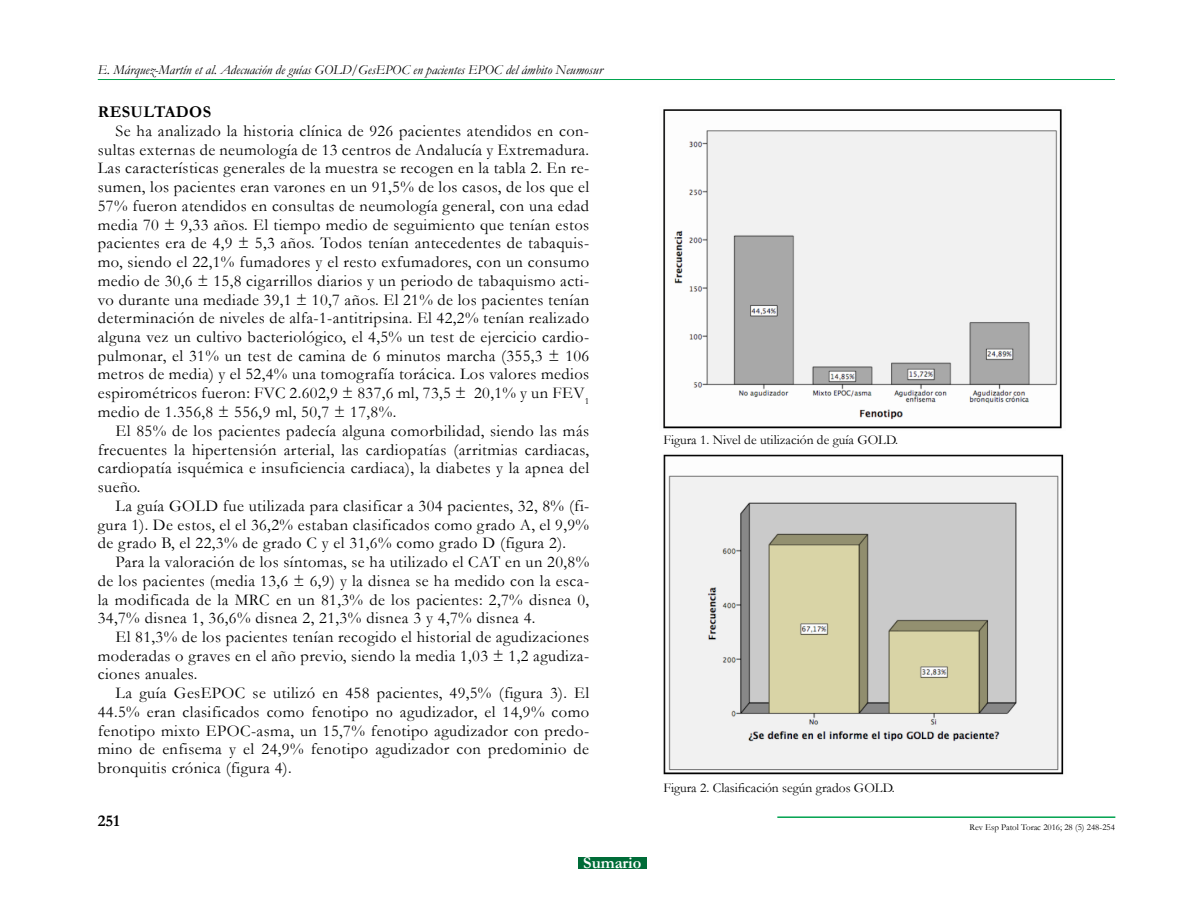
<style>
.page{position:relative;width:1200px;height:900px;background:#fff}
.page>*{position:absolute;margin:0;border:0;box-sizing:border-box;transform-origin:0 0}
.t1{font:16.5px/18.8px "Garamond";letter-spacing:.025em;color:#000;text-align:justify}
.t2{font:700 16.5px "Garamond";letter-spacing:.025em;color:#000}
.t3{font:700 16.5px "Garamond";color:#fff}
.t4{font:italic 13.5px "Garamond";color:#000}
.t5{font:13.5px "Garamond";color:#000}
.t6{font:9px "Garamond";color:#000}
</style>
<div class="page">
<hr style="left:777px;top:816px;width:338px;height:2px;background:#00a24f">
<hr style="left:98px;top:79px;width:1017px;height:1px;background:#00a44e">
<div style="left:578px;top:857px;width:69px;height:11px;background:#006c38"></div>
<img style="left:663px;top:109px;width:399px;height:320px">
<img style="left:663px;top:454px;width:401px;height:321px">
<p class="t4" style="left:98px;top:61px;width:506px">E. Márquez-Martín et al. Adecuación de guías GOLD/GesEPOC en pacientes EPOC del ámbito Neumosur</p>
<p class="t2" style="left:98px;top:101px;width:115px">RESULTADOS</p>
<p class="t1" style="left:98px;top:121px;width:493px;text-indent:18px">Se ha analizado la historia clínica de 926 pacientes atendidos en con&shy;sultas externas de neumología de 13 centros de Andalucía y Extremadura.<br>Las características generales de la muestra se recogen en la tabla 2. En re&shy;sumen, los pacientes eran varones en un 91,5% de los casos, de los que el 57% fueron atendidos en consultas de neumología general, con una edad media 70 ± 9,33 años. El tiempo medio de seguimiento que tenían estos pacientes era de 4,9 ± 5,3 años. Todos tenían antecedentes de tabaquis&shy;mo, siendo el 22,1% fumadores y el resto exfumadores, con un consumo medio de 30,6 ± 15,8 cigarrillos diarios y un periodo de tabaquismo acti&shy;vo durante una mediade 39,1 ± 10,7 años. El 21% de los pacientes tenían determinación de niveles de alfa-1-antitripsina. El 42,2% tenían realizado alguna vez un cultivo bacteriológico, el 4,5% un test de ejercicio cardio&shy;pulmonar, el 31% un test de camina de 6 minutos marcha (355,3 ± 106 metros de media) y el 52,4% una tomografía torácica. Los valores medios espirométricos fueron: FVC 2.602,9 ± 837,6 ml, 73,5 ± 20,1% y un FEV<sub>1 </sub>medio de 1.356,8 ± 556,9 ml, 50,7 ± 17,8%.</p>
<p class="t1" style="left:98px;top:421px;width:493px;text-indent:18px">El 85% de los pacientes padecía alguna comorbilidad, siendo las más frecuentes la hipertensión arterial, las cardiopatías (arritmias cardiacas, cardiopatía isquémica e insuficiencia cardiaca), la diabetes y la apnea del sueño.</p>
<p class="t1" style="left:98px;top:496px;width:493px;text-indent:18px">La guía GOLD fue utilizada para clasificar a 304 pacientes, 32, 8% (fi&shy;gura 1). De estos, el el 36,2% estaban clasificados como grado A, el 9,9% de grado B, el 22,3% de grado C y el 31,6% como grado D (figura 2).</p>
<p class="t1" style="left:98px;top:552px;width:493px;text-indent:18px">Para la valoración de los síntomas, se ha utilizado el CAT en un 20,8% de los pacientes (media 13,6 ± 6,9) y la disnea se ha medido con la esca&shy;la modificada de la MRC en un 81,3% de los pacientes: 2,7% disnea 0, 34,7% disnea 1, 36,6% disnea 2, 21,3% disnea 3 y 4,7% disnea 4.</p>
<p class="t1" style="left:98px;top:627px;width:493px;text-indent:18px">El 81,3% de los pacientes tenían recogido el historial de agudizaciones moderadas o graves en el año previo, siendo la media 1,03 ± 1,2 agudiza&shy;ciones anuales.</p>
<p class="t1" style="left:98px;top:683px;width:493px;text-indent:18px">La guía GesEPOC se utilizó en 458 pacientes, 49,5% (figura 3). El 44.5% eran clasificados como fenotipo no agudizador, el 14,9% como fenotipo mixto EPOC-asma, un 15,7% fenotipo agudizador con predo&shy;mino de enfisema y el 24,9% fenotipo agudizador con predominio de bronquitis crónica (figura 4).</p>
<p class="t2" style="left:98px;top:809px;width:24px">251</p>
<p class="t3" style="left:583px;top:851px;width:60px">Sumario</p>
<p class="t5" style="left:663px;top:430px;width:236px">Figura 1. Nivel de utilización de guía GOLD.</p>
<p class="t5" style="left:663px;top:779px;width:233px">Figura 2. Clasificación según grados GOLD.</p>
<p class="t6" style="left:970px;top:821px;width:147px">Rev Esp Patol Torac 2016; 28 (5) 248-254</p>
</div>
